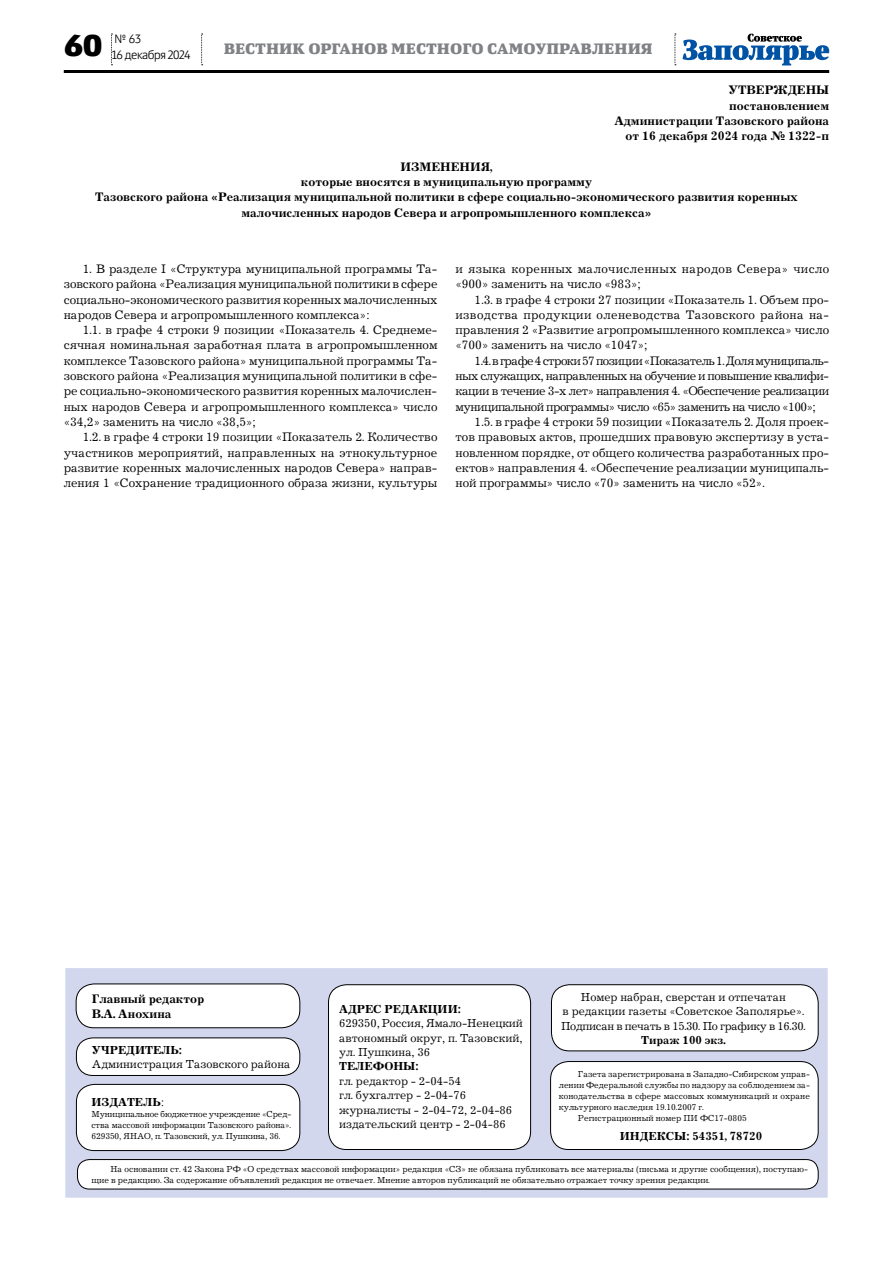
<style>
.page{position:relative;width:893px;height:1263px;background:#fff}
.page>*{position:absolute;margin:0;border:0;box-sizing:border-box;transform-origin:0 0}
.t1{font:900 30px "Yefimov Sans";color:#000}
.t2{font:900 15px "Yefimov Serif";letter-spacing:.005em;color:#808285}
.t3{font:12.75px/15.3px "Journal C";color:#000;text-align:justify}
.t4{font:700 12.75px/15.3px "Journal C";color:#000}
.t5{font:12.75px/15.3px "Journal C";letter-spacing:.025em;color:#000}
.t6{font:12px/14.4px "Journal C";color:#000;text-align:justify}
.t7{font:700 12px "Journal C";color:#000}
.t8{font:300 12px "Yefimov Sans";letter-spacing:-.035em;color:#000}
.t9{font:9px/10.8px "Journal C";color:#000}
.s1{font-weight:400}
</style>
<div class="page">
<svg style="left:111px;top:34px;width:1px;height:31px"></svg>
<svg style="left:675px;top:34px;width:1px;height:31px"></svg>
<svg style="left:201px;top:34px;width:2px;height:31px"></svg>
<hr style="left:64px;top:70px;width:765px;height:3px;background:#000">
<svg style="left:683px;top:34px;width:146px;height:31px"></svg>
<div style="left:64px;top:966px;width:765px;height:233px;background:#d3d7ed;border:2px solid #fff"></div>
<div style="left:77px;top:1159px;width:741px;height:30px;background:#fff;border-radius:12px"></div>
<div style="left:77px;top:1159px;width:742px;height:30px;border:1px solid #000;border-radius:12px"></div>
<div style="left:76px;top:1084px;width:224px;height:66px;background:#fff;border-radius:18px"></div>
<div style="left:76px;top:1084px;width:224px;height:67px;border:1px solid #000;border-radius:18px"></div>
<div style="left:76px;top:1038px;width:224px;height:37px;background:#fff;border-radius:16px"></div>
<div style="left:76px;top:1037px;width:224px;height:39px;border:1px solid #000;border-radius:16px"></div>
<div style="left:76px;top:984px;width:224px;height:44px;background:#fff;border-radius:18px"></div>
<div style="left:76px;top:983px;width:224px;height:45px;border:1px solid #000;border-radius:18px"></div>
<div style="left:551px;top:1061px;width:267px;height:88px;background:#fff;border-radius:18px"></div>
<div style="left:550px;top:1061px;width:269px;height:89px;border:1px solid #000;border-radius:18px"></div>
<div style="left:328px;top:985px;width:203px;height:164px;background:#fff;border-radius:18px"></div>
<div style="left:328px;top:984px;width:203px;height:166px;border:1px solid #000;border-radius:18px"></div>
<div style="left:551px;top:985px;width:267px;height:66px;background:#fff;border-radius:18px"></div>
<div style="left:551px;top:984px;width:268px;height:67px;border:1px solid #000;border-radius:18px"></div>
<h1 class="t1" style="left:64px;top:26px;width:41px">60</h1>
<p class="t8" style="left:115px;top:31px;width:28px">№ 63</p>
<p class="t8" style="left:112px;top:47px;width:80px">16 декабря 2024</p>
<p class="t2" style="left:224px;top:39px;width:431px">вестник органов местного самоуправления</p>
<p class="t4" style="left:614px;top:83px;width:216px;text-align:right">УТВЕРЖДЕНЫ<br>постановлением<br>Администрации Тазовского района от 16 декабря 2024 года № 1322-п</p>
<p class="t4" style="left:95px;top:159px;width:704px;text-align:center">ИЗМЕНЕНИЯ,<br>которые вносятся в муниципальную программу<br>Тазовского района «Реализация муниципальной политики в сфере социально-экономического развития коренных малочисленных народов Севера и агропромышленного комплекса»</p>
<p class="t3" style="left:64px;top:262px;width:375px;text-indent:19px">1. В разделе I «Структура муниципальной программы Та&shy;зовского района «Реализация муниципальной политики в сфере социально-экономического развития коренных малочисленных народов Севера и агропромышленного комплекса»:</p>
<p class="t3" style="left:64px;top:323px;width:375px;text-indent:19px">1.1. в графе 4 строки 9 позиции «Показатель 4. Среднеме&shy;сячная номинальная заработная плата в агропромышленном комплексе Тазовского района» муниципальной программы Та&shy;зовского района «Реализация муниципальной политики в сфе&shy;ре социально-экономического развития коренных малочислен&shy;ных народов Севера и агропромышленного комплекса» число «34,2» заменить на число «38,5»;</p>
<p class="t3" style="left:64px;top:430px;width:375px;text-indent:19px">1.2. в графе 4 строки 19 позиции «Показатель 2. Количество участников мероприятий, направленных на этнокультурное развитие коренных малочисленных народов Севера» направ&shy;ления 1 «Сохранение традиционного образа жизни, культуры</p>
<p class="t5" style="left:455px;top:262px;width:375px">и языка коренных малочисленных народов Севера» число «900» заменить на число «983»;</p>
<p class="t3" style="left:455px;top:292px;width:375px;text-indent:19px">1.3. в графе 4 строки 27 позиции «Показатель 1. Объем про&shy;изводства продукции оленеводства Тазовского района на&shy;правления 2 «Развитие агропромышленного комплекса» число «700» заменить на число «1047»;</p>
<p class="t3" style="left:455px;top:353px;width:375px;text-indent:19px">1.4. в графе 4 строки 57 позиции «Показатель 1. Доля муниципаль&shy;ных служащих, направленных на обучение и повышение квалифи&shy;кации в течение 3-х лет» направления 4. «Обеспечение реализации муниципальной программы» число «65» заменить на число «100»;</p>
<p class="t3" style="left:455px;top:415px;width:375px;text-indent:19px">1.5. в графе 4 строки 59 позиции «Показатель 2. Доля проек&shy;тов правовых актов, прошедших правовую экспертизу в уста&shy;новленном порядке, от общего количества разработанных про&shy;ектов» направления 4. «Обеспечение реализации муниципаль&shy;ной программы» число «70» заменить на число «52».</p>
<p class="t4" style="left:92px;top:991px;width:114px">Главный редактор<br>В.А. Анохина</p>
<p class="t7" style="left:92px;top:1043px;width:19px">Учредител</p>
<p class="t7" style="left:170px;top:1043px;width:13px">ь:</p>
<p class="t6" style="left:92px;top:1057px;width:200px">Администрация Тазовского района</p>
<p class="t7" style="left:101px;top:1043px;width:10px">е</p>
<p class="t7" style="left:101px;top:1043px;width:10px">е</p>
<p class="t7" style="left:101px;top:1043px;width:10px">е</p>
<p class="t7" style="left:91px;top:1095px;width:20px">Издател</p>
<p class="t7" style="left:152px;top:1095px;width:14px">ь<span class="s1">:</span></p>
<p class="t9" style="left:91px;top:1109px;width:201px;text-align:justify">Муниципальное бюджетное учреждение «Сред&shy;ства массовой информации Тазовского района».<br>629350, ЯНАО, п. Тазовский, ул. Пушкина, 36.</p>
<p class="t7" style="left:339px;top:1002px;width:19px">Адрес</p>
<p class="t7" style="left:385px;top:1002px;width:11px">редакции</p>
<p class="t7" style="left:458px;top:1002px;width:5px">:</p>
<p class="t6" style="left:339px;top:1016px;width:185px">629350, Россия, Ямало-Ненецкий автономный округ, п. Тазовский, ул. Пушкина, 36</p>
<p class="t7" style="left:339px;top:1060px;width:19px">Телефоны</p>
<p class="t7" style="left:415px;top:1060px;width:5px">:</p>
<p class="t6" style="left:339px;top:1074px;width:175px;text-align:left">гл. редактор - 2-04-54<br>гл. бухгалтер - 2-04-76 журналисты - 2-04-72, 2-04-86 издательский центр - 2-04-86</p>
<p class="t7" style="left:385px;top:1002px;width:11px">и</p>
<p class="t7" style="left:385px;top:1002px;width:11px">и</p>
<p class="t7" style="left:385px;top:1002px;width:11px">и</p>
<p class="t7" style="left:347px;top:1060px;width:8px">е</p>
<p class="t7" style="left:347px;top:1060px;width:8px">е</p>
<p class="t7" style="left:347px;top:1060px;width:8px">е</p>
<p class="t6" style="left:561px;top:990px;width:246px;text-align:center">Номер набран, сверстан и отпечатан<br>в редакции газеты «Советское Заполярье».<br>Подписан в печать в 15.30. По графику в 16.30.</p>
<p class="t7" style="left:641px;top:1033px;width:86px">Тираж 100 экз.</p>
<p class="t6" style="left:790px;top:1004px;width:8px">е</p>
<p class="t6" style="left:790px;top:1004px;width:8px">е</p>
<p class="t6" style="left:790px;top:1004px;width:8px">е</p>
<p class="t9" style="left:578px;top:1069px;width:233px">Газета зарегистрирована в Западно-Сибирском управ-</p>
<p class="t9" style="left:559px;top:1080px;width:253px">лении Федеральной службы по надзору за соблюдением за-</p>
<p class="t9" style="left:559px;top:1091px;width:253px">конодательства в сфере массовых коммуникаций и охране</p>
<p class="t9" style="left:559px;top:1102px;width:147px">культурного наследия 19.10.2007 г.</p>
<p class="t9" style="left:578px;top:1112px;width:170px">Регистрационный номер ПИ ФС17-0805</p>
<p class="t9" style="left:593px;top:1069px;width:6px">е</p>
<p class="t9" style="left:593px;top:1069px;width:6px">е</p>
<p class="t9" style="left:593px;top:1069px;width:6px">е</p>
<p class="t7" style="left:620px;top:1129px;width:11px">индексы</p>
<p class="t7" style="left:686px;top:1129px;width:77px">: 54351, 78720</p>
<p class="t9" style="left:91px;top:1164px;width:718px;text-indent:19px">На основании ст. 42 Закона РФ «О средствах массовой информации» редакция «СЗ» не обязана публиковать все материалы (письма и другие сообщения), поступаю&shy;щие в редакцию. За содержание объявлений редакция не отвечает. Мнение авторов публикаций не обязательно отражает точку зрения редакции.</p>
</div>
